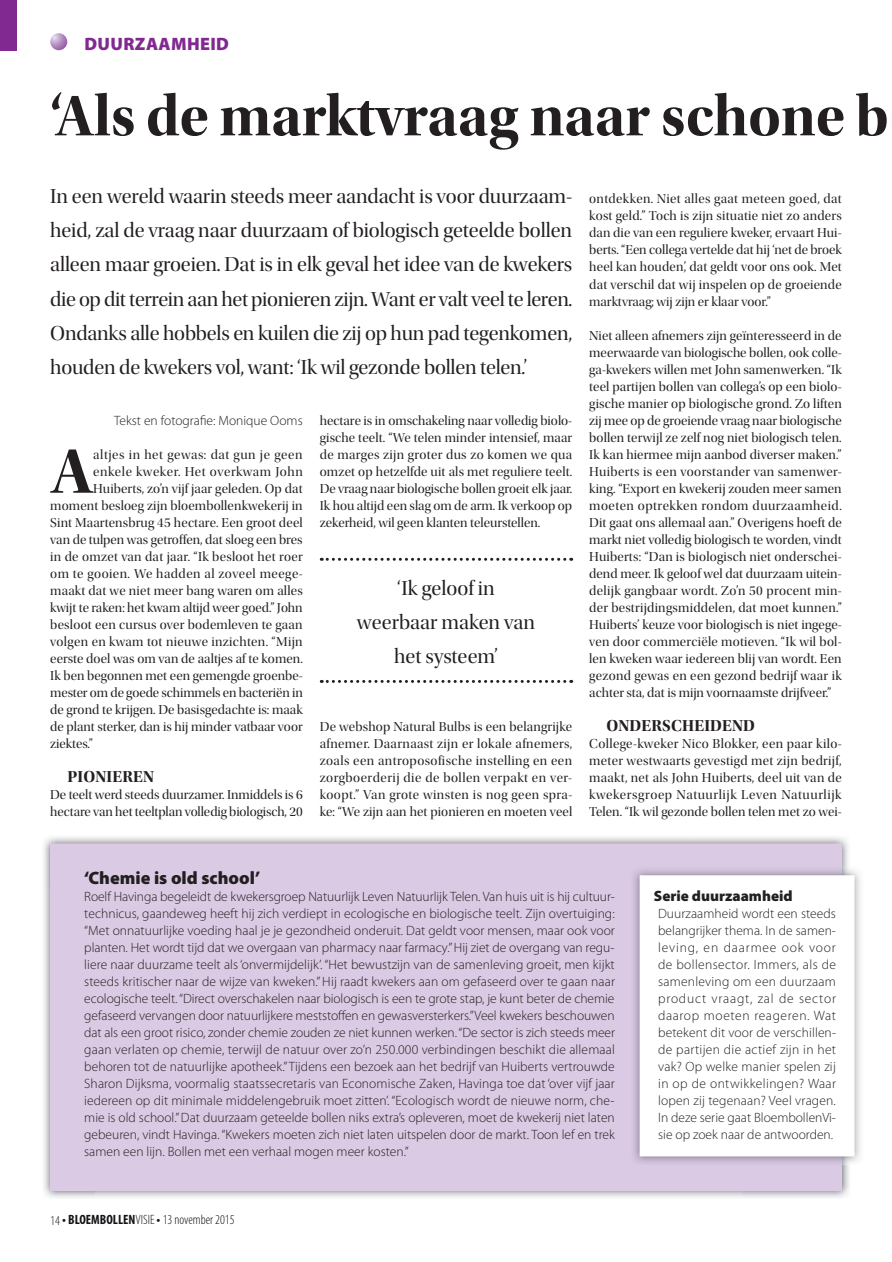
<style>
.page{position:relative;width:892px;height:1262px;background:#fff}
.page>*{position:absolute;margin:0;border:0;box-sizing:border-box;transform-origin:0 0}
.t1{font:65.1px "Utopia Std Bold Disp";color:#231f20}
.t2{font:59.25px "Utopia Std Bold Disp";color:#231f20}
.t3{font:21px/34px "Utopia Std Disp";letter-spacing:-.01em;color:#231f20;text-align:center}
.t4{font:900 18px "Myriad Pro";color:#231f20}
.t5{font:900 18px "Myriad Pro";letter-spacing:.02em;color:#812990}
.t6{font:16.5px "Utopia Std Bold Disp";letter-spacing:.01em;color:#231f20}
.t7{font:900 15px "Myriad Pro";color:#231f20}
.t8{font:13.5px/17px "Utopia Std Disp";letter-spacing:.005em;color:#231f20;text-align:justify}
.t9{font:300 13.5px/17px "Myriad Pro";color:#231f20;text-align:justify}
.t10{font:13.5px "Utopia Std Disp";letter-spacing:.04em;color:#231f20}
.t11{font:13.5px "Utopia Std Disp";letter-spacing:.025em;color:#231f20}
.t12{font:300 condensed 13.5px "Myriad Pro";color:#131317}
.t13{font:13.5px "Utopia Std Disp";letter-spacing:.035em;color:#231f20}
.s1{color:#231f20}
.s2{font-weight:700}
</style>
<div class="page">
<svg style="left:321px;top:557px;width:250px;height:3px"></svg>
<svg style="left:321px;top:679px;width:250px;height:3px"></svg>
<img style="left:43px;top:837px;width:645px;height:49px">
<img style="left:688px;top:836px;width:161px;height:30px">
<img style="left:43px;top:886px;width:52px;height:312px">
<img style="left:742px;top:1164px;width:107px;height:34px">
<div style="left:50px;top:843px;width:791px;height:347px;background:#dacae3"></div>
<img style="left:633px;top:866px;width:228px;height:298px">
<div style="left:640px;top:875px;width:213px;height:280px;background:#fff"></div>
<div style="left:639px;top:875px;width:215px;height:281px;border:2px solid #fff"></div>
<svg style="left:50px;top:33px;width:17px;height:17px"></svg>
<div style="left:0;top:0;width:16px;height:50px;background:#812990"></div>
<h3 class="t5" style="left:84px;top:37px;width:146px">DUURZAAMHEID</h3>
<h2 class="t2" style="left:50px;top:86px;width:839px">‘Als de marktvraag naar schone b</h2>
<p class="t3" style="left:50px;top:180px;width:523px;text-align:justify">In een wereld waarin steeds meer aandacht is voor duurzaam&shy;heid, zal de vraag naar duurzaam of biologisch geteelde bollen alleen maar groeien. Dat is in elk geval het idee van de kwekers die op dit terrein aan het pionieren zijn. Want er valt veel te leren.<br>Ondanks alle hobbels en kuilen die zij op hun pad tegenkomen, houden de kwekers vol, want: ‘Ik wil gezonde bollen telen.’</p>
<p class="t9" style="left:114px;top:413px;width:190px">Tekst en fotografie: Monique Ooms</p>
<h1 class="t1" style="left:51px;top:438px;width:44px">A</h1>
<p class="t10" style="left:93px;top:447px;width:211px">altjes in het gewas: dat gun je geen</p>
<p class="t10" style="left:93px;top:464px;width:211px">enkele kweker. Het overkwam John</p>
<p class="t8" style="left:93px;top:480px;width:211px">Huiberts, zo’n vijf jaar geleden. Op dat</p>
<p class="t8" style="left:50px;top:497px;width:254px">moment besloeg zijn bloembollenkwekerij in</p>
<p class="t8" style="left:50px;top:514px;width:254px">Sint Maartensbrug 45 hectare. Een groot deel</p>
<p class="t8" style="left:50px;top:531px;width:254px">van de tulpen was getroffen, dat sloeg een bres</p>
<p class="t8" style="left:50px;top:548px;width:254px">in de omzet van dat jaar. “Ik besloot het roer</p>
<p class="t13" style="left:50px;top:566px;width:254px">om te gooien. We hadden al zoveel meege-</p>
<p class="t8" style="left:50px;top:582px;width:254px">maakt dat we niet meer bang waren om alles</p>
<p class="t8" style="left:50px;top:599px;width:254px">kwijt te raken: het kwam altijd weer goed.” John</p>
<p class="t8" style="left:50px;top:616px;width:254px">besloot een cursus over bodemleven te gaan</p>
<p class="t11" style="left:50px;top:634px;width:254px">volgen en kwam tot nieuwe inzichten. “Mijn</p>
<p class="t8" style="left:50px;top:650px;width:254px">eerste doel was om van de aaltjes af te komen.</p>
<p class="t8" style="left:50px;top:667px;width:254px">Ik ben begonnen met een gemengde groenbe-</p>
<p class="t8" style="left:50px;top:684px;width:254px">mester om de goede schimmels en bacteriën in</p>
<p class="t8" style="left:50px;top:701px;width:254px">de grond te krijgen. De basisgedachte is: maak</p>
<p class="t8" style="left:50px;top:718px;width:254px">de plant sterker, dan is hij minder vatbaar voor</p>
<p class="t8" style="left:50px;top:735px;width:44px">ziektes.”</p>
<p class="t6" style="left:67px;top:768px;width:88px">PIONIEREN</p>
<p class="t8" style="left:50px;top:786px;width:254px">De teelt werd steeds duurzamer. Inmiddels is 6 hectare van het teeltplan volledig biologisch, 20</p>
<p class="t8" style="left:320px;top:412px;width:254px">hectare is in omschakeling naar volledig biolo&shy;gische teelt. “We telen minder intensief, maar de marges zijn groter dus zo komen we qua omzet op hetzelfde uit als met reguliere teelt.<br>De vraag naar biologische bollen groeit elk jaar.<br>Ik hou altijd een slag om de arm. Ik verkoop op zekerheid, wil geen klanten teleurstellen.</p>
<h3 class="t3" style="left:357px;top:571px;width:179px">‘Ik geloof in weerbaar maken van het systeem’</h3>
<p class="t8" style="left:320px;top:718px;width:254px">De webshop Natural Bulbs is een belangrijke afnemer. Daarnaast zijn er lokale afnemers, zoals een antroposofische instelling en een zorgboerderij die de bollen verpakt en ver&shy;koopt.” Van grote winsten is nog geen spra&shy;ke: “We zijn aan het pionieren en moeten veel</p>
<p class="t8" style="left:589px;top:191px;width:254px">ontdekken. Niet alles gaat meteen goed, dat kost geld.” Toch is zijn situatie niet zo anders dan die van een reguliere kweker, ervaart Hui&shy;berts. “Een collega vertelde dat hij ‘net de broek heel kan houden’, dat geldt voor ons ook. Met dat verschil dat wij inspelen op de groeiende marktvraag; wij zijn er klaar voor.”</p>
<p class="t8" style="left:589px;top:327px;width:254px">Niet alleen afnemers zijn geïnteresseerd in de meerwaarde van biologische bollen, ook colle&shy;ga-kwekers willen met John samenwerken. “Ik teel partijen bollen van collega’s op een biolo&shy;gische manier op biologische grond. Zo liften zij mee op de groeiende vraag naar biologische bollen terwijl ze zelf nog niet biologisch telen.<br>Ik kan hiermee mijn aanbod diverser maken.” Huiberts is een voorstander van samenwer&shy;king. “Export en kwekerij zouden meer samen moeten optrekken rondom duurzaamheid.<br>Dit gaat ons allemaal aan.” Overigens hoeft de markt niet volledig biologisch te worden, vindt Huiberts: “Dan is biologisch niet onderschei&shy;dend meer. Ik geloof wel dat duurzaam uitein&shy;delijk gangbaar wordt. Zo’n 50 procent min&shy;der bestrijdingsmiddelen, dat moet kunnen.” Huiberts’ keuze voor biologisch is niet ingege&shy;ven door commerciële motieven. “Ik wil bol&shy;len kweken waar iedereen blij van wordt. Een gezond gewas en een gezond bedrijf waar ik achter sta, dat is mijn voornaamste drijfveer.”</p>
<p class="t6" style="left:606px;top:717px;width:150px">ONDERSCHEIDEND</p>
<p class="t8" style="left:589px;top:735px;width:254px">College-kweker Nico Blokker, een paar kilo&shy;meter westwaarts gevestigd met zijn bedrijf, maakt, net als John Huiberts, deel uit van de kwekersgroep Natuurlijk Leven Natuurlijk Telen. “Ik wil gezonde bollen telen met zo wei-</p>
<h3 class="t4" style="left:84px;top:871px;width:177px">‘Chemie is old school’</h3>
<p class="t9" style="left:84px;top:889px;width:532px">Roelf Havinga begeleidt de kwekersgroep Natuurlijk Leven Natuurlijk Telen. Van huis uit is hij cultuur&shy;technicus, gaandeweg heeft hij zich verdiept in ecologische en biologische teelt. Zijn overtuiging: “Met onnatuurlijke voeding haal je je gezondheid onderuit. Dat geldt voor mensen, maar ook voor planten. Het wordt tijd dat we overgaan van pharmacy naar farmacy.” Hij ziet de overgang van regu&shy;liere naar duurzame teelt als ‘onvermijdelijk’. “Het bewustzijn van de samenleving groeit, men kijkt steeds kritischer naar de wijze van kweken.” Hij raadt kwekers aan om gefaseerd over te gaan naar ecologische teelt. “Direct overschakelen naar biologisch is een te grote stap, je kunt beter de chemie gefaseerd vervangen door natuurlijkere meststoffen en gewasversterkers.” Veel kwekers beschouwen dat als een groot risico, zonder chemie zouden ze niet kunnen werken. “De sector is zich steeds meer gaan verlaten op chemie, terwijl de natuur over zo’n 250.000 verbindingen beschikt die allemaal behoren tot de natuurlijke apotheek.” Tijdens een bezoek aan het bedrijf van Huiberts vertrouwde Sharon Dijksma, voormalig staatssecretaris van Economische Zaken, Havinga toe dat ‘over vijf jaar iedereen op dit minimale middelengebruik moet zitten’. “Ecologisch wordt de nieuwe norm, che&shy;mie is old school.” Dat duurzaam geteelde bollen niks extra’s opleveren, moet de kwekerij niet laten gebeuren, vindt Havinga. “Kwekers moeten zich niet laten uitspelen door de markt. Toon lef en trek samen een lijn. Bollen met een verhaal mogen meer kosten.”</p>
<p class="t7" style="left:653px;top:890px;width:140px">Serie duurzaamheid</p>
<p class="t9" style="left:658px;top:906px;width:179px">Duurzaamheid wordt een steeds belangrijker thema. In de samen&shy;leving, en daarmee ook voor de bollensector. Immers, als de samenleving om een duurzaam product vraagt, zal de sector daarop moeten reageren. Wat betekent dit voor de verschillen&shy;de partijen die actief zijn in het vak? Op welke manier spelen zij in op de ontwikkelingen? Waar lopen zij tegenaan? Veel vragen.<br>In deze serie gaat BloembollenVi&shy;sie op zoek naar de antwoorden.</p>
<p class="t12" style="left:50px;top:1211px;width:186px"><span class="s1">14</span> <span class="s2">• BLOEMBOLLEN</span>VISIE <span class="s2">•</span> 13 november 2015</p>
</div>
